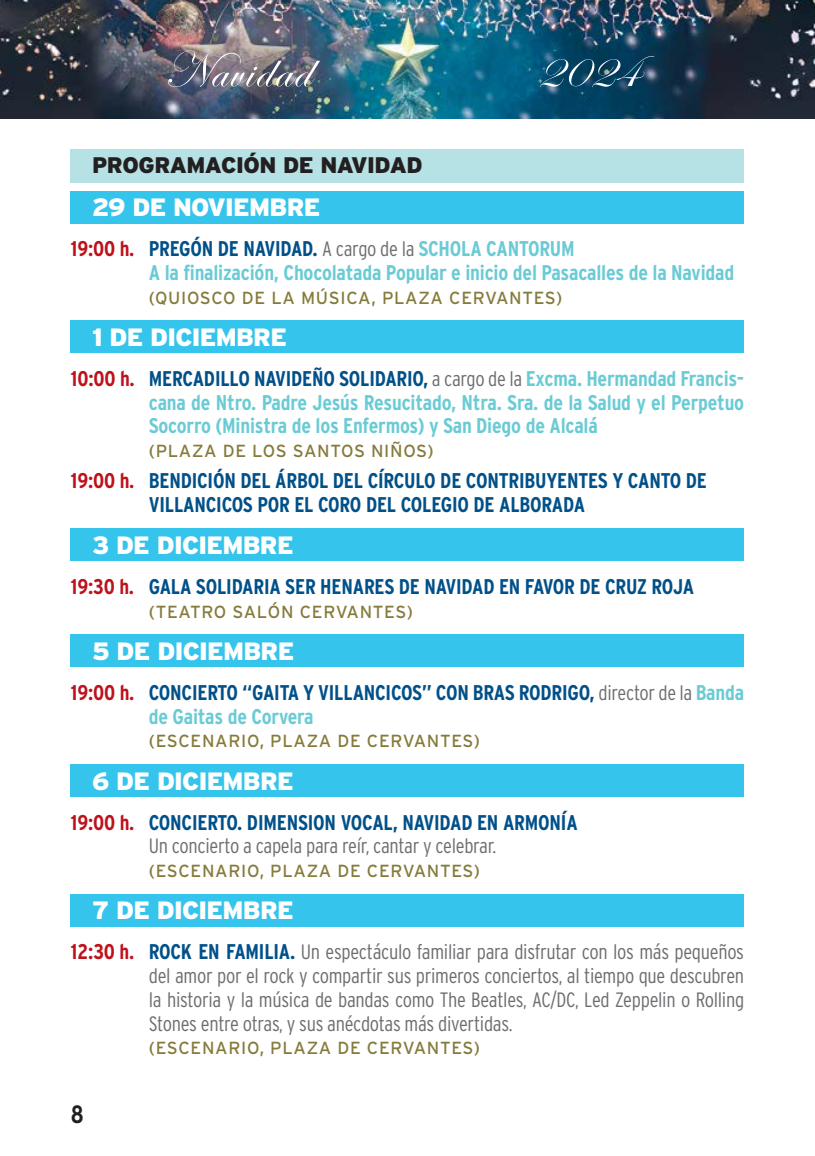
<style>
.page{position:relative;width:815px;height:1156px;background:#fff}
.page>*{position:absolute;margin:0;border:0;box-sizing:border-box;transform-origin:0 0}
.t1{font:51.25px "Edwardian Script ITC";letter-spacing:.03em;color:#fff}
.DIA_NAV{font:900 25px "Interstate";letter-spacing:-.03em;color:#fff}
.t2{font:700 25px "Interstate Condensed";color:#231f20}
.BLOQUES_INICIO{font:900 22.5px "Interstate";letter-spacing:-.02em;color:#231f20}
.CUERPO_PROGRAMA_NAV{font:700 21.25px/23.8px "Interstate Condensed";letter-spacing:-.01em;color:#005089}
.CUERPO_PROGRAMA_NAV-2{font:700 21.25px/23.8px "Interstate Condensed";letter-spacing:-.01em;color:#6bcbd5;text-align:justify}
.CUERPO_PROGRAMA_NAV-3{font:300 20.75px/23.8px "Interstate Condensed";letter-spacing:-.015em;color:#6c6d70;text-align:justify}
.LUGAR_NAV{font:17.5px "Interstate";letter-spacing:.04em;color:#857b3c}
.s1{color:#be111b}
.s2{font-weight:300;font-size:20.75px;color:#6c6d70}
.s3{color:#6bcbd5}
.s4{color:#005089}
.s5{font-weight:700;font-size:21.25px;color:#be111b}
.s6{font-weight:700;font-size:21.25px;color:#005089}
</style>
<div class="page">
<img style="left:0;top:0;width:814px;height:119px">
<div style="left:71px;top:149px;width:673px;height:33px;background:#b6e1e5"></div>
<div style="left:71px;top:191px;width:673px;height:32px;background:#35c4ec"></div>
<div style="left:71px;top:321px;width:673px;height:32px;background:#35c4ec"></div>
<div style="left:71px;top:529px;width:673px;height:32px;background:#35c4ec"></div>
<div style="left:71px;top:634px;width:673px;height:32px;background:#35c4ec"></div>
<div style="left:71px;top:764px;width:673px;height:32px;background:#35c4ec"></div>
<div style="left:71px;top:894px;width:673px;height:32px;background:#35c4ec"></div>
<h1 class="t1" style="left:164px;top:42px;width:148px">Navidad</h1>
<h1 class="t1" style="left:536px;top:42px;width:104px">2024</h1>
<p class="BLOQUES_INICIO" style="left:92px;top:152px;width:332px">PROGRAMACIÓN DE NAVIDAD</p>
<p class="DIA_NAV" style="left:92px;top:193px;width:230px">29 DE NOVIEMBRE</p>
<p class="CUERPO_PROGRAMA_NAV" style="left:71px;top:237px;width:505px"><span class="s1">19:00 h.</span> PREGÓN DE NAVIDAD. <span class="s2">A cargo de la</span> <span class="s3">SCHOLA CANTORUM</span></p>
<p class="CUERPO_PROGRAMA_NAV-2" style="left:149px;top:260px;width:587px">A la finalización, Chocolatada Popular e inicio del Pasacalles de la Navidad</p>
<p class="LUGAR_NAV" style="left:149px;top:288px;width:415px">(QUIOSCO DE LA MÚSICA, PLAZA CERVANTES)</p>
<p class="DIA_NAV" style="left:92px;top:322px;width:196px">1 DE DICIEMBRE</p>
<p class="CUERPO_PROGRAMA_NAV-2" style="left:149px;top:366px;width:597px;text-indent:-78px"><span class="s1">10:00 h.</span> <span class="s4">MERCADILLO NAVIDEÑO SOLIDARIO,</span> <span class="s2">a cargo de la</span> Excma. Hermandad Francis&shy;cana de Ntro. Padre Jesús Resucitado, Ntra. Sra. de la Salud y el Perpetuo Socorro (Ministra de los Enfermos) y San Diego de Alcalá</p>
<p class="LUGAR_NAV" style="left:149px;top:441px;width:286px">(PLAZA DE LOS SANTOS NIÑOS)</p>
<p class="CUERPO_PROGRAMA_NAV" style="left:149px;top:468px;width:560px;text-indent:-78px"><span class="s1">19:00 h.</span> BENDICIÓN DEL ÁRBOL DEL CÍRCULO DE CONTRIBUYENTES Y CANTO DE<br>VILLANCICOS POR EL CORO DEL COLEGIO DE ALBORADA</p>
<p class="DIA_NAV" style="left:92px;top:530px;width:203px">3 DE DICIEMBRE</p>
<p class="CUERPO_PROGRAMA_NAV" style="left:71px;top:574px;width:625px"><span class="s1">19:30 h.</span> GALA SOLIDARIA SER HENARES DE NAVIDAD EN FAVOR DE CRUZ ROJA</p>
<p class="LUGAR_NAV" style="left:149px;top:601px;width:266px">(TEATRO SALÓN CERVANTES)</p>
<p class="DIA_NAV" style="left:92px;top:636px;width:204px">5 DE DICIEMBRE</p>
<p class="CUERPO_PROGRAMA_NAV" style="left:149px;top:680px;width:597px;text-indent:-78px"><span class="s1">19:00 h.</span> CONCIERTO “GAITA Y VILLANCICOS” CON BRAS RODRIGO, <span class="s2">director de la</span> <span class="s3">Banda de Gaitas de Corvera</span></p>
<p class="LUGAR_NAV" style="left:149px;top:731px;width:333px">(ESCENARIO, PLAZA DE CERVANTES)</p>
<p class="DIA_NAV" style="left:92px;top:766px;width:203px">6 DE DICIEMBRE</p>
<p class="CUERPO_PROGRAMA_NAV" style="left:71px;top:810px;width:508px"><span class="s1">19:00 h.</span> CONCIERTO. DIMENSION VOCAL, NAVIDAD EN ARMONÍA</p>
<p class="CUERPO_PROGRAMA_NAV-3" style="left:149px;top:833px;width:349px">Un concierto a capela para reír, cantar y celebrar.</p>
<p class="LUGAR_NAV" style="left:149px;top:861px;width:333px">(ESCENARIO, PLAZA DE CERVANTES)</p>
<p class="DIA_NAV" style="left:92px;top:895px;width:203px">7 DE DICIEMBRE</p>
<p class="CUERPO_PROGRAMA_NAV-3" style="left:149px;top:939px;width:597px;text-indent:-78px"><span class="s5">12:30 h.</span> <span class="s6">ROCK EN FAMILIA.</span> Un espectáculo familiar para disfrutar con los más pequeños del amor por el rock y compartir sus primeros conciertos, al tiempo que descubren la historia y la música de bandas como The Beatles, AC/DC, Led Zeppelin o Rolling Stones entre otras, y sus anécdotas más divertidas.</p>
<p class="LUGAR_NAV" style="left:149px;top:1038px;width:333px">(ESCENARIO, PLAZA DE CERVANTES)</p>
<p class="t2" style="left:71px;top:1099px;width:14px">8</p>
</div>
